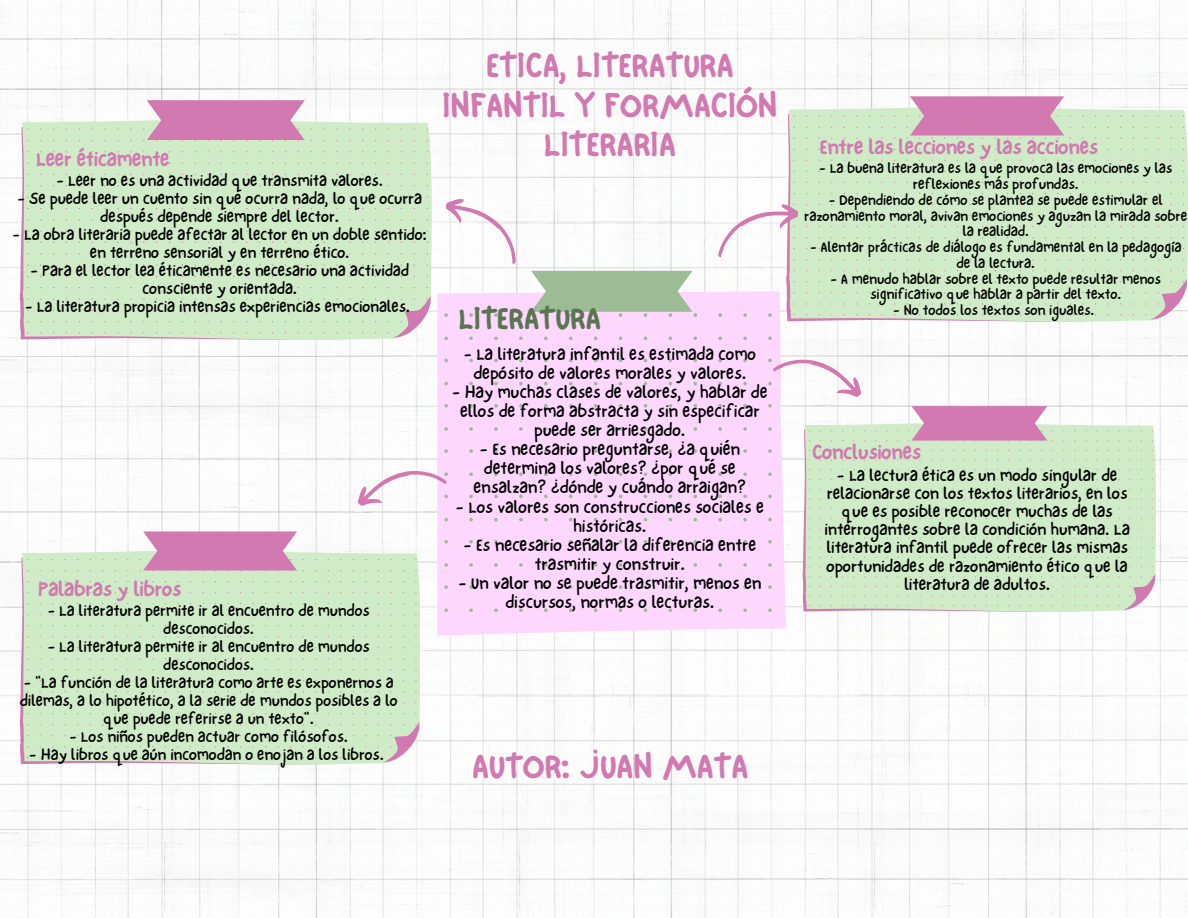
<style>
.page{position:relative;width:1188px;height:918px;background:#fff}
.page>*{position:absolute;margin:0;border:0;box-sizing:border-box;transform-origin:0 0}
.t1{font:36px/39.8px "NF One Little Font Bold";color:#d279b1;text-align:center}
.t2{font:32.4px "NF One Little Font Bold";color:#5a7651}
.t3{font:21.15px "NF One Little Font Bold";color:#d279b1}
.t4{font:18px/19.2px "NF One Little Font Regular";color:#000;text-align:center}
.t5{font:17.25px/18.1px "NF One Little Font Regular";color:#000;text-align:center}
.t6{font:16.8px/18px "NF One Little Font Regular";color:#000;text-align:center}
.t7{font:16.5px/18px "NF One Little Font Regular";color:#000;text-align:center}
.t8{font:15px/15.8px "NF One Little Font Regular";color:#000;text-align:center}
</style>
<div class="page">
<img style="left:0;top:0;width:1188px;height:918px">
<svg style="left:22px;top:120px;width:409px;height:220px;fill:#d0ebc8"></svg>
<div style="left:27px;top:129px;width:404px;height:209px;background:#d0ebc8"></div>
<svg style="left:147px;top:100px;width:158px;height:40px;background:#d484b5"></svg>
<svg style="left:22px;top:551px;width:398px;height:214px;fill:#d0ebc8"></svg>
<div style="left:27px;top:559px;width:393px;height:204px;background:#d0ebc8"></div>
<svg style="left:143px;top:531px;width:154px;height:39px;background:#d485b6"></svg>
<svg style="left:805px;top:423px;width:351px;height:189px;fill:#d0ebc8"></svg>
<div style="left:809px;top:430px;width:346px;height:181px;background:#d0ebc8"></div>
<svg style="left:911px;top:406px;width:136px;height:34px;background:#d484b5"></svg>
<svg style="left:789px;top:108px;width:399px;height:214px;fill:#d0ebc8"></svg>
<div style="left:793px;top:116px;width:394px;height:204px;background:#d0ebc8"></div>
<svg style="left:910px;top:96px;width:154px;height:39px;background:#d284b4"></svg>
<svg style="left:437px;top:291px;width:349px;height:345px;background:#fcdcfc"></svg>
<div style="left:444px;top:313px;width:328px;height:299px;background:#fed7fe"></div>
<svg style="left:531px;top:271px;width:161px;height:40px;background:#a5bf9d"></svg>
<svg style="left:708px;top:197px;width:94px;height:61px"></svg>
<svg style="left:352px;top:459px;width:95px;height:53px"></svg>
<svg style="left:772px;top:347px;width:95px;height:56px"></svg>
<svg style="left:440px;top:190px;width:89px;height:75px"></svg>
<p class="t3" style="left:36px;top:146px;width:135px">Leer éticamente</p>
<p class="t6" style="left:56px;top:171px;width:328px">- Leer no es una actividad que transmita valores.</p>
<p class="t6" style="left:17px;top:189px;width:406px">- Se puede leer un cuento sin que ocurra nada, lo que ocurra después depende siempre del lector.</p>
<p class="t6" style="left:12px;top:225px;width:416px">- La obra literaria puede afectar al lector en un doble sentido: en terreno sensorial y en terreno ético.</p>
<p class="t6" style="left:30px;top:261px;width:380px">- Para el lector lea éticamente es necesario una actividad consciente y orientada.</p>
<p class="t6" style="left:25px;top:297px;width:387px">- La literatura propicia intensas experiencias emocionales.</p>
<p class="t3" style="left:38px;top:576px;width:145px">Palabras y libros</p>
<p class="t7" style="left:48px;top:601px;width:323px">- La literatura permite ir al encuentro de mundos desconocidos.</p>
<p class="t7" style="left:48px;top:637px;width:323px">- La literatura permite ir al encuentro de mundos desconocidos.</p>
<p class="t7" style="left:20px;top:673px;width:379px">- "La función de la literatura como arte es exponernos a dilemas, a lo hipotético, a la serie de mundos posibles a lo que puede referirse a un texto".</p>
<p class="t7" style="left:69px;top:727px;width:280px">- Los niños pueden actuar como filósofos.</p>
<p class="t7" style="left:29px;top:745px;width:356px">- Hay libros que aún incomodan o enojan a los libros.</p>
<p class="t1" style="left:442px;top:45px;width:337px">ETICA, LITERATURA<br>INFANTIL Y FORMACIÓN<br>LITERARIA</p>
<p class="t2" style="left:459px;top:299px;width:144px">LITERATURA</p>
<p class="t4" style="left:464px;top:344px;width:294px">- La literatura infantil es estimada como depósito de valores morales y valores.</p>
<p class="t4" style="left:452px;top:382px;width:317px">- Hay muchas clases de valores, y hablar de ellos de forma abstracta y sin especificar puede ser arriesgado.</p>
<p class="t4" style="left:474px;top:439px;width:274px">- Es necesario preguntarse, ¿a quién determina los valores? ¿por qué se ensalzan? ¿dónde y cuándo arraigan?</p>
<p class="t4" style="left:456px;top:497px;width:309px">- Los valores son construcciones sociales e históricas.</p>
<p class="t4" style="left:464px;top:535px;width:294px">- Es necesario señalar la diferencia entre trasmitir y construir.</p>
<p class="t4" style="left:458px;top:573px;width:304px">- Un valor no se puede trasmitir, menos en discursos, normas o lecturas.</p>
<p class="t1" style="left:472px;top:745px;width:278px">AUTOR: JUAN MATA</p>
<p class="t3" style="left:820px;top:134px;width:280px">Entre las lecciones y las acciones</p>
<p class="t8" style="left:819px;top:160px;width:355px">- La buena literatura es la que provoca las emociones y las reflexiones más profundas.</p>
<p class="t8" style="left:804px;top:192px;width:385px">- Dependiendo de cómo se plantea se puede estimular el razonamiento moral, avivan emociones y aguzan la mirada sobre la realidad.</p>
<p class="t8" style="left:810px;top:239px;width:373px">- Alentar prácticas de diálogo es fundamental en la pedagogía de la lectura.</p>
<p class="t8" style="left:830px;top:271px;width:332px">- A menudo hablar sobre el texto puede resultar menos significativo que hablar a partir del texto.</p>
<p class="t8" style="left:893px;top:302px;width:203px">- No todos los textos son iguales.</p>
<p class="t3" style="left:812px;top:439px;width:110px">Conclusiones</p>
<p class="t5" style="left:825px;top:466px;width:307px">- La lectura ética es un modo singular de relacionarse con los textos literarios, en los que es posible reconocer muchas de las interrogantes sobre la condición humana. La literatura infantil puede ofrecer las mismas oportunidades de razonamiento ético que la literatura de adultos.</p>
</div>
